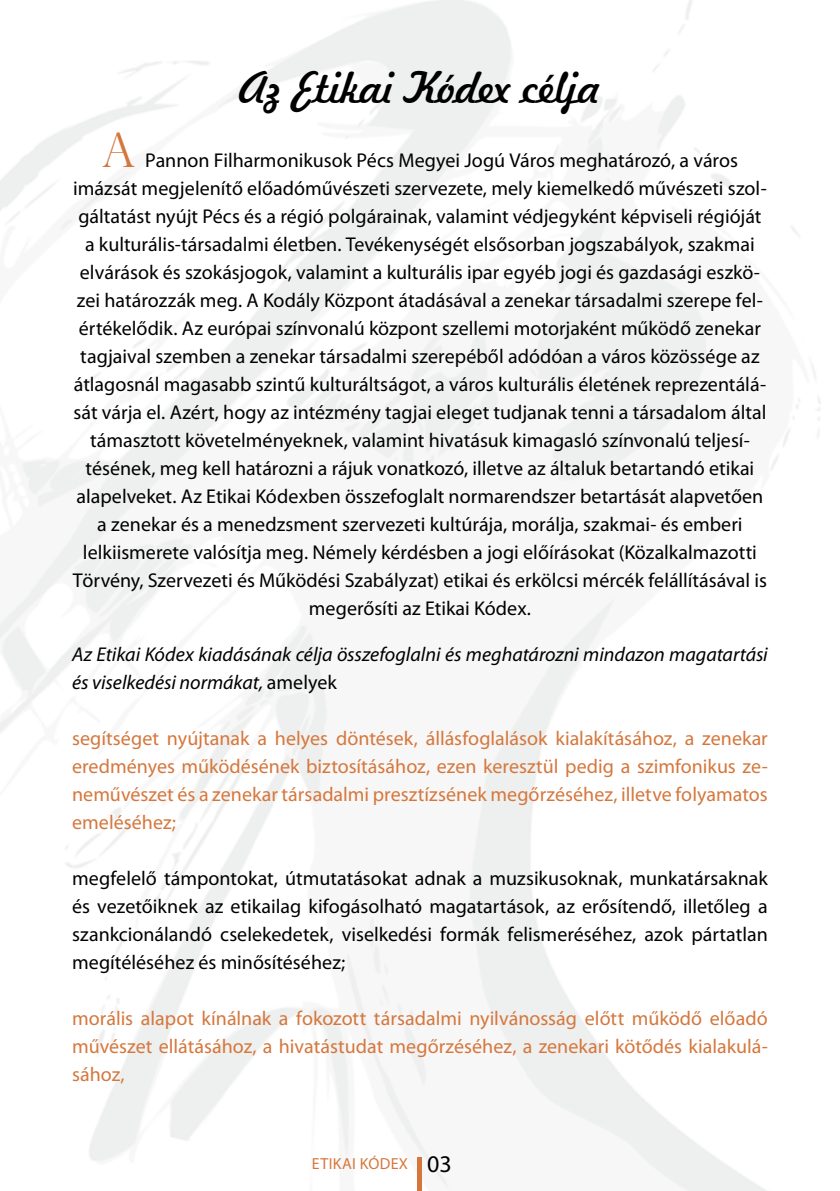
<style>
.page{position:relative;width:840px;height:1191px;background:#fff}
.page>*{position:absolute;margin:0;border:0;box-sizing:border-box;transform-origin:0 0}
.t1{font:300 48px "Perpetua Titling";color:#d5773d}
.t2{font:42px "Freehand 521 BT Regular C";letter-spacing:-.01em;color:#000}
.t3{font:20px/28px "Myriad Pro";color:#000;text-align:justify}
.t4{font:20px/28px "Myriad Pro";color:#d5773d;text-align:justify}
.t5{font:italic 20px/28px "Myriad Pro";color:#000}
.t6{font:16px "Myriad Pro";letter-spacing:.02em;color:#d5773d}
.s1{font-style:normal}
.s2{font-size:24px;color:#000}
</style>
<div class="page">
<img style="left:0;top:0;width:821px;height:1191px">
<hr style="left:417px;top:1157px;width:4px;height:34px;background:#d5773d">
<h2 class="t2" style="left:239px;top:59px;width:363px">Az Etikai Kódex célja</h2>
<h1 class="t1" style="left:102px;top:121px;width:35px">A</h1>
<p class="t3" style="left:145px;top:146px;width:594px">Pannon Filharmonikusok Pécs Megyei Jogú Város meghatározó, a város</p>
<p class="t3" style="left:73px;top:174px;width:694px">imázsát megjelenítő előadóművészeti szervezete, mely kiemelkedő művészeti szol-</p>
<p class="t3" style="left:78px;top:202px;width:684px">gáltatást nyújt Pécs és a régió polgárainak, valamint védjegyként képviseli régióját</p>
<p class="t3" style="left:85px;top:230px;width:671px">a kulturális-társadalmi életben. Tevékenységét elsősorban jogszabályok, szakmai</p>
<p class="t3" style="left:80px;top:258px;width:681px">elvárások és szokásjogok, valamint a kulturális ipar egyéb jogi és gazdasági eszkö-</p>
<p class="t3" style="left:77px;top:286px;width:687px">zei határozzák meg. A Kodály Központ átadásával a zenekar társadalmi szerepe fel-</p>
<p class="t3" style="left:79px;top:314px;width:683px">értékelődik. Az európai színvonalú központ szellemi motorjaként működő zenekar</p>
<p class="t3" style="left:80px;top:342px;width:680px">tagjaival szemben a zenekar társadalmi szerepéből adódóan a város közössége az</p>
<p class="t3" style="left:74px;top:370px;width:693px">átlagosnál magasabb szintű kulturáltságot, a város kulturális életének reprezentálá-</p>
<p class="t3" style="left:73px;top:398px;width:694px">sát várja el. Azért, hogy az intézmény tagjai eleget tudjanak tenni a társadalom által</p>
<p class="t3" style="left:90px;top:426px;width:661px">támasztott követelményeknek, valamint hivatásuk kimagasló színvonalú teljesí-</p>
<p class="t3" style="left:86px;top:454px;width:669px">tésének, meg kell határozni a rájuk vonatkozó, illetve az általuk betartandó etikai</p>
<p class="t3" style="left:76px;top:482px;width:688px">alapelveket. Az Etikai Kódexben összefoglalt normarendszer betartását alapvetően</p>
<p class="t3" style="left:97px;top:510px;width:646px">a zenekar és a menedzsment szervezeti kultúrája, morálja, szakmai- és emberi</p>
<p class="t3" style="left:83px;top:538px;width:675px">lelkiismerete valósítja meg. Némely kérdésben a jogi előírásokat (Közalkalmazotti</p>
<p class="t3" style="left:73px;top:566px;width:695px">Törvény, Szervezeti és Működési Szabályzat) etikai és erkölcsi mércék felállításával is</p>
<p class="t3" style="left:309px;top:594px;width:224px">megerősíti az Etikai Kódex.</p>
<p class="t5" style="left:72px;top:640px;width:696px">Az Etikai Kódex kiadásának célja összefoglalni és meghatározni mindazon magatartási és viselkedési normákat, <span class="s1">amelyek</span></p>
<p class="t4" style="left:72px;top:724px;width:697px">segítséget nyújtanak a helyes döntések, állásfoglalások kialakításához, a zenekar eredményes működésének biztosításához, ezen keresztül pedig a szimfonikus ze&shy;neművészet és a zenekar társadalmi presztízsének megőrzéséhez, illetve folyamatos emeléséhez;</p>
<p class="t3" style="left:72px;top:864px;width:696px">megfelelő támpontokat, útmutatásokat adnak a muzsikusoknak, munkatársaknak és vezetőiknek az etikailag kifogásolható magatartások, az erősítendő, illetőleg a szankcionálandó cselekedetek, viselkedési formák felismeréséhez, azok pártatlan megítéléséhez és minősítéséhez;</p>
<p class="t4" style="left:72px;top:1004px;width:697px">morális alapot kínálnak a fokozott társadalmi nyilvánosság előtt működő előadó művészet ellátásához, a hivatástudat megőrzéséhez, a zenekari kötődés kialakulá&shy;sához,</p>
<p class="t6" style="left:312px;top:1154px;width:141px">Etikai Kódex <span class="s2">03</span></p>
</div>
